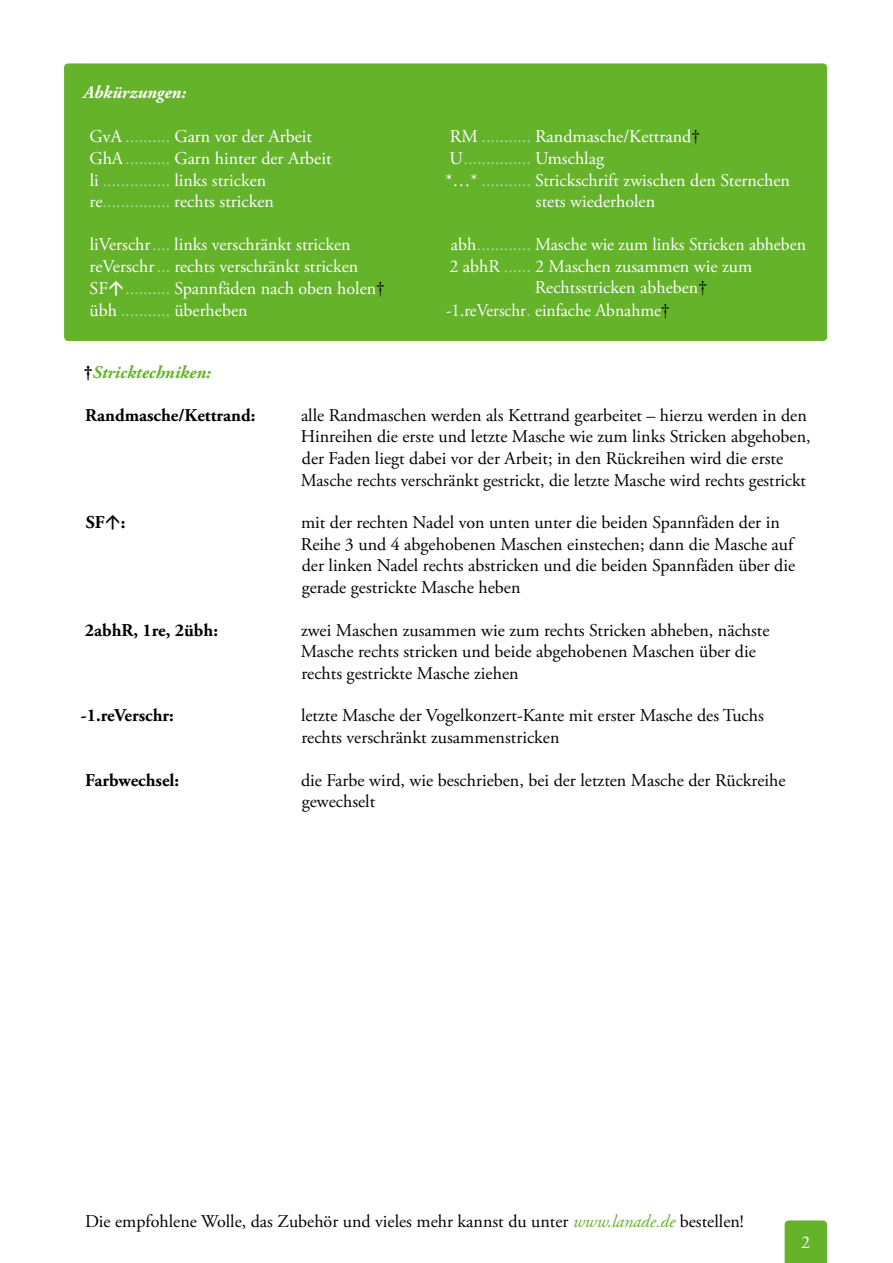
<style>
.page{position:relative;width:893px;height:1263px;background:#fff}
.page>*{position:absolute;margin:0;border:0;box-sizing:border-box;transform-origin:0 0}
.t1{font:18px/21.6px "Adobe Garamond Pro";color:#000}
.t2{font:18px "Adobe Garamond Pro";color:#fff}
.t3{font:700 18px "Adobe Garamond Pro";color:#000}
.t4{font:18px "Adobe Garamond Pro";color:#fff;scale:.95 1}
.t5{font:18px "Adobe Garamond Pro";color:#b1d995}
.t6{font:italic 700 18px "Adobe Garamond Pro";color:#64b32b}
.t7{font:italic 700 18px "Adobe Garamond Pro";color:#fff}
.s1{color:#b1d995}
.s2{color:#000}
.s3{color:#fff}
.s4{font-style:normal;color:#000}
.s5{font-style:italic;color:#64b32b}
</style>
<div class="page">
<div style="left:785px;top:1220px;width:42px;height:43px;background:#64b32b"></div>
<div style="left:64px;top:63px;width:763px;height:278px;background:#64b32b;border-radius:4px"></div>
<p class="t7" style="left:84px;top:82px;width:104px">Abkürzungen:</p>
<p class="t2" style="left:89px;top:126px;width:224px">GvA <span class="s1">..........</span> Garn vor der Arbeit</p>
<p class="t2" style="left:450px;top:126px;width:252px">RM <span class="s1">...........</span> Randmasche/Kettrand<span class="s2">†</span></p>
<p class="t2" style="left:89px;top:147px;width:244px">GhA<span class="s1">..........</span> Garn hinter der Arbeit</p>
<p class="t5" style="left:450px;top:147px;width:156px"><span class="s3">U</span>............... <span class="s3">Umschlag</span></p>
<p class="t2" style="left:90px;top:169px;width:178px">li <span class="s1">...............</span> links stricken</p>
<p class="t2" style="left:445px;top:169px;width:346px">*…* <span class="s1">...........</span> Strickschrift zwischen den Sternchen</p>
<p class="t2" style="left:90px;top:191px;width:186px">re<span class="s1">...............</span> rechts stricken</p>
<p class="t2" style="left:536px;top:191px;width:121px">stets wiederholen</p>
<p class="t2" style="left:90px;top:234px;width:262px">liVerschr<span class="s1">....</span> links verschränkt stricken</p>
<p class="t2" style="left:451px;top:234px;width:357px">abh<span class="s1">............</span> Masche wie zum links Stricken abheben</p>
<p class="t2" style="left:90px;top:255px;width:270px">reVerschr<span class="s1">...</span> rechts verschränkt stricken</p>
<p class="t2" style="left:449px;top:255px;width:304px">2 abhR <span class="s1">......</span> 2 Maschen zusammen wie zum</p>
<p class="t2" style="left:90px;top:278px;width:297px">SF <span class="s1">..........</span> Spannfäden nach oben holen<span class="s2">†</span></p>
<p class="t2" style="left:535px;top:277px;width:174px">Rechtsstricken abheben<span class="s2">†</span></p>
<p class="t2" style="left:90px;top:299px;width:160px">übh <span class="s1">...........</span> überheben</p>
<p class="t4" style="left:446px;top:299px;width:237px">-1.reVerschr<span class="s1">.</span> einfache Abnahme<span class="s2">†</span></p>
<p class="t6" style="left:84px;top:362px;width:129px"><span class="s4">†</span>Stricktechniken:</p>
<p class="t3" style="left:85px;top:404px;width:172px">Randmasche/Kettrand:</p>
<p class="t1" style="left:301px;top:405px;width:511px">alle Randmaschen werden als Kettrand gearbeitet – hierzu werden in den Hinreihen die erste und letzte Masche wie zum links Stricken abgehoben, der Faden liegt dabei vor der Arbeit; in den Rückreihen wird die erste Masche rechts verschränkt gestrickt, die letzte Masche wird rechts gestrickt</p>
<p class="t3" style="left:86px;top:512px;width:41px">SF :</p>
<p class="t1" style="left:301px;top:512px;width:496px">mit der rechten Nadel von unten unter die beiden Spannfäden der in Reihe 3 und 4 abgehobenen Maschen einstechen; dann die Masche auf der linken Nadel rechts abstricken und die beiden Spannfäden über die gerade gestrickte Masche heben</p>
<p class="t3" style="left:85px;top:619px;width:135px">2abhR, 1re, 2übh:</p>
<p class="t1" style="left:301px;top:620px;width:470px">zwei Maschen zusammen wie zum rechts Stricken abheben, nächste<br>Masche rechts stricken und beide abgehobenen Maschen über die rechts gestrickte Masche ziehen</p>
<p class="t3" style="left:81px;top:705px;width:95px">-1.reVerschr:</p>
<p class="t1" style="left:301px;top:705px;width:464px">letzte Masche der Vogelkonzert-Kante mit erster Masche des Tuchs rechts verschränkt zusammenstricken</p>
<p class="t3" style="left:85px;top:769px;width:96px">Farbwechsel:</p>
<p class="t1" style="left:301px;top:770px;width:486px">die Farbe wird, wie beschrieben, bei der letzten Masche der Rückreihe gewechselt</p>
<p class="t1" style="left:85px;top:1211px;width:660px">Die empfohlene Wolle, das Zubehör und vieles mehr kannst du unter <span class="s5">www.lanade.de</span> bestellen!</p>
<p class="t2" style="left:801px;top:1232px;width:10px">2</p>
</div>
